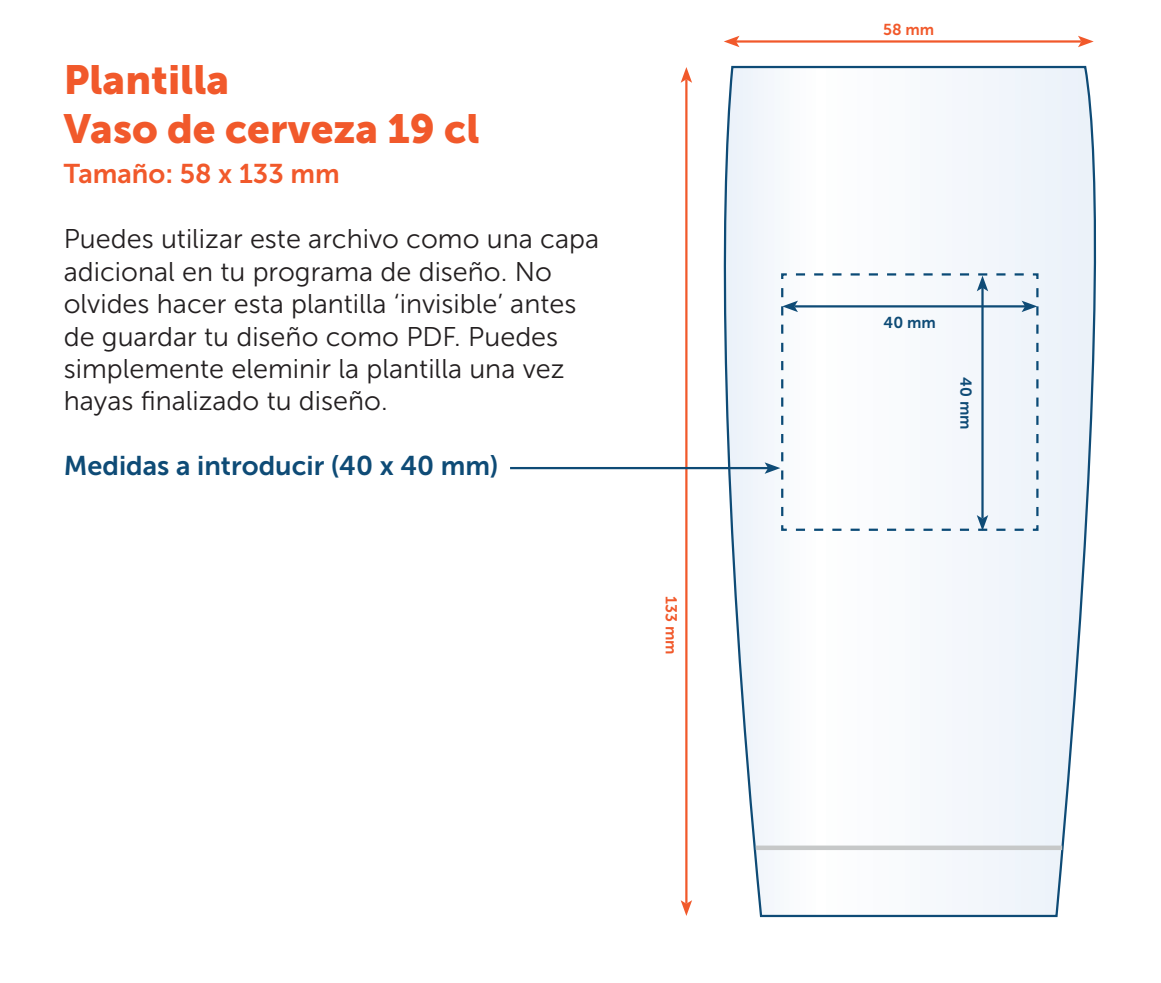
<style>
.page{position:relative;width:1161px;height:983px;background:#fff}
.page>*{position:absolute;margin:0;border:0;box-sizing:border-box;transform-origin:0 0}
.t1{font:40.5px/48.6px "Museo Sans 900";color:#f1592b}
.t2{font:27px/32.4px "Museo Sans 300";color:#231f20}
.t3{font:27px "Museo Sans 700";color:#0e4b76}
.t4{font:27px "Museo Sans 700";color:#f1592b}
.t5{font:15.75px "Museo Sans 700";color:#f1592b}
.t6{font:15.75px "Museo Sans 700";color:#0e4b76}
</style>
<div class="page">
<svg style="left:719px;top:65px;width:378px;height:852px"></svg>
<svg style="left:756px;top:845px;width:306px;height:4px"></svg>
<hr style="left:685px;top:79px;width:2px;height:824px;background:#f1592b">
<svg style="left:681px;top:67px;width:11px;height:16px"></svg>
<svg style="left:681px;top:899px;width:11px;height:16px"></svg>
<hr style="left:736px;top:40px;width:345px;height:3px;background:#f1592b">
<svg style="left:724px;top:36px;width:15px;height:11px"></svg>
<svg style="left:1078px;top:36px;width:16px;height:11px"></svg>
<hr style="left:510px;top:467px;width:258px;height:2px;background:#0e4b76">
<svg style="left:764px;top:273px;width:274px;height:257px"></svg>
<h1 class="t1" style="left:64px;top:56px;width:417px">Plantilla<br>Vaso de cerveza 19 cl</h1>
<p class="t4" style="left:64px;top:159px;width:277px">Tamaño: 58 x 133 mm</p>
<p class="t2" style="left:64px;top:223px;width:537px">Puedes utilizar este archivo como una capa adicional en tu programa de diseño. No olvides hacer esta plantilla ‘invisible’ antes de guardar tu diseño como PDF. Puedes simplemente eleminir la plantilla una vez hayas finalizado tu diseño.</p>
<p class="t3" style="left:64px;top:450px;width:436px">Medidas a introducir (40 x 40 mm)</p>
<p class="t5" style="left:680px;top:595px;width:60px;rotate:90deg">133 mm</p>
<p class="t5" style="left:883px;top:21px;width:53px">58 mm</p>
<p class="t6" style="left:883px;top:314px;width:54px">40 mm</p>
<p class="t6" style="left:975px;top:377px;width:54px;rotate:90deg">40 mm</p>
</div>
